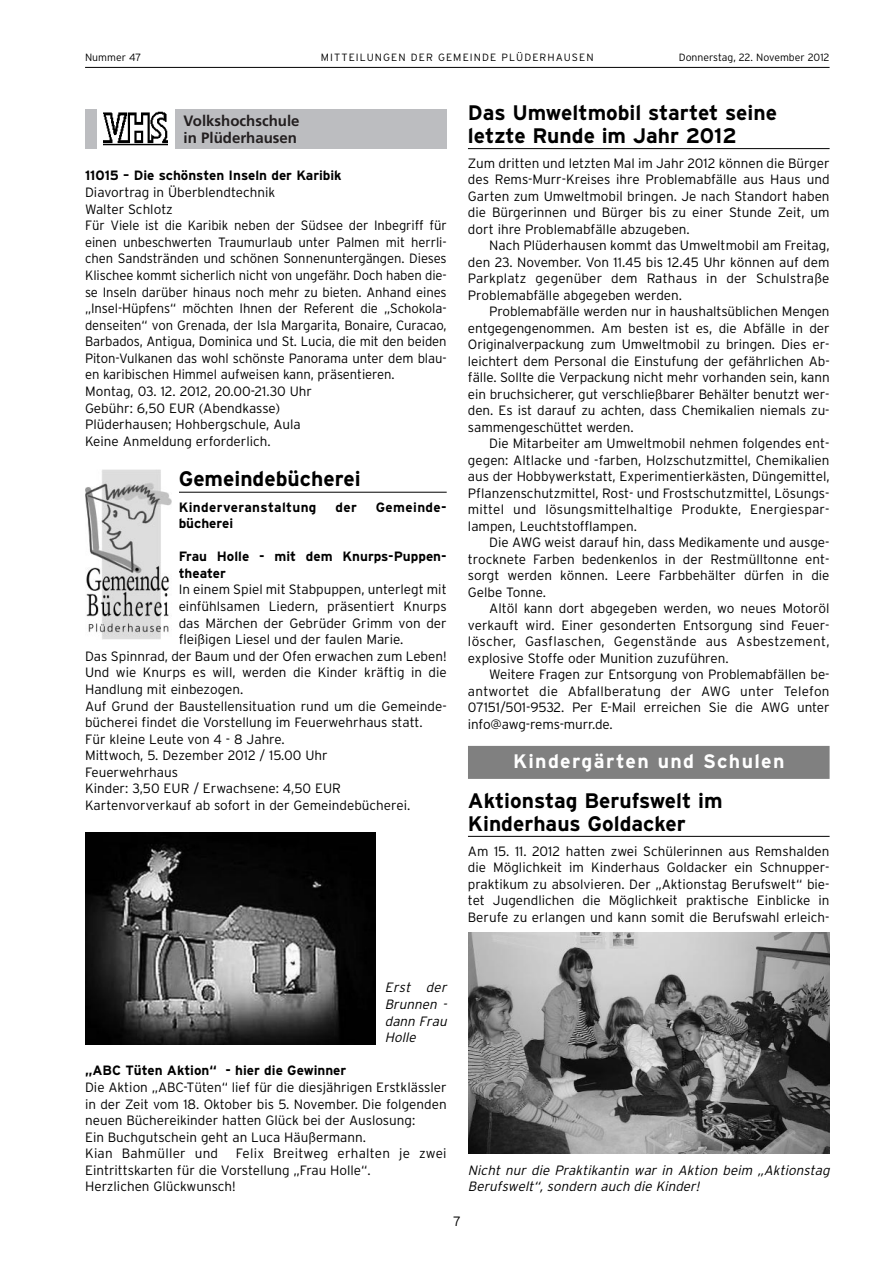
<style>
.page{position:relative;width:893px;height:1263px;background:#fff}
.page>*{position:absolute;margin:0;border:0;box-sizing:border-box;transform-origin:0 0}
.t1{font:700 21px/22.5px "Interstate";color:#000}
.t2{font:700 19.5px "Interstate";letter-spacing:.07em;color:#fff}
.t3{font:700 15px/16.5px "Frutiger";color:#231f20}
.t4{font:300 13.5px/16.5px "Interstate";color:#000;text-align:justify}
.t5{font:700 13.5px/16.6px "Interstate";color:#000}
.t6{font:italic 300 13.5px/16.6px "Interstate";color:#000;text-align:justify}
.t7{font:700 13.5px "Interstate";letter-spacing:.025em;color:#000}
.t8{font:300 10.5px "Interstate";letter-spacing:.105em;color:#000}
.t9{font:300 10.5px "Interstate";color:#000}
</style>
<div class="page">
<hr style="left:85px;top:67px;width:744px;height:1px;background:#000">
<hr style="left:85px;top:492px;width:361px;height:1px;background:#000">
<img style="left:85px;top:833px;width:291px;height:211px">
<div style="left:85px;top:470px;width:94px;height:174px;background:#fff"></div>
<img style="left:86px;top:470px;width:85px;height:170px">
<div style="left:85px;top:109px;width:361px;height:40px;background:#bcbdc0"></div>
<div style="left:98px;top:104px;width:77px;height:49px;background:#fff"></div>
<img style="left:104px;top:111px;width:64px;height:34px">
<hr style="left:468px;top:148px;width:361px;height:1px;background:#000">
<div style="left:468px;top:746px;width:361px;height:33px;background:#808080"></div>
<hr style="left:468px;top:836px;width:361px;height:1px;background:#000">
<img style="left:468px;top:933px;width:361px;height:220px">
<p class="t9" style="left:85px;top:53px;width:58px">Nummer 47</p>
<p class="t8" style="left:321px;top:53px;width:274px">MITTEILUNGEN DER GEMEINDE PLÜDERHAUSEN</p>
<p class="t9" style="left:678px;top:53px;width:152px">Donnerstag, 22. November 2012</p>
<p class="t3" style="left:184px;top:114px;width:117px">Volkshochschule in Plüderhausen</p>
<h1 class="t1" style="left:468px;top:103px;width:310px">Das Umweltmobil startet seine letzte Runde im Jahr 2012</h1>
<p class="t4" style="left:468px;top:156px;width:363px">Zum dritten und letzten Mal im Jahr 2012 können die Bürger des Rems-Murr-Kreises ihre Problemabfälle aus Haus und Garten zum Umweltmobil bringen. Je nach Standort haben die Bürgerinnen und Bürger bis zu einer Stunde Zeit, um dort ihre Problemabfälle abzugeben.</p>
<p class="t4" style="left:468px;top:239px;width:363px;text-indent:21px">Nach Plüderhausen kommt das Umweltmobil am Freitag, den 23. November. Von 11.45 bis 12.45 Uhr können auf dem Parkplatz gegenüber dem Rathaus in der Schulstraße Problemabfälle abgegeben werden.</p>
<p class="t4" style="left:468px;top:305px;width:363px;text-indent:21px">Problemabfälle werden nur in haushaltsüblichen Mengen entgegengenommen. Am besten ist es, die Abfälle in der Originalverpackung zum Umweltmobil zu bringen. Dies er&shy;leichtert dem Personal die Einstufung der gefährlichen Ab&shy;fälle. Sollte die Verpackung nicht mehr vorhanden sein, kann ein bruchsicherer, gut verschließbarer Behälter benutzt wer&shy;den. Es ist darauf zu achten, dass Chemikalien niemals zu&shy;sammengeschüttet werden.</p>
<p class="t4" style="left:468px;top:437px;width:363px;text-indent:21px">Die Mitarbeiter am Umweltmobil nehmen folgendes ent&shy;gegen: Altlacke und -farben, Holzschutzmittel, Chemikalien aus der Hobbywerkstatt, Experimentierkästen, Düngemittel, Pflanzenschutzmittel, Rost- und Frostschutzmittel, Lösungs&shy;mittel und lösungsmittelhaltige Produkte, Energiespar&shy;lampen, Leuchtstofflampen.</p>
<p class="t4" style="left:468px;top:536px;width:363px;text-indent:21px">Die AWG weist darauf hin, dass Medikamente und ausge&shy;trocknete Farben bedenkenlos in der Restmülltonne ent&shy;sorgt werden können. Leere Farbbehälter dürfen in die Gelbe Tonne.</p>
<p class="t4" style="left:468px;top:602px;width:363px;text-indent:21px">Altöl kann dort abgegeben werden, wo neues Motoröl verkauft wird. Einer gesonderten Entsorgung sind Feuer&shy;löscher, Gasflaschen, Gegenstände aus Asbestzement, explosive Stoffe oder Munition zuzuführen.</p>
<p class="t4" style="left:468px;top:668px;width:363px;text-indent:21px">Weitere Fragen zur Entsorgung von Problemabfällen be&shy;antwortet die Abfallberatung der AWG unter Telefon 07151/501-9532. Per E-Mail erreichen Sie die AWG unter info@awg-rems-murr.de.</p>
<h2 class="t2" style="left:513px;top:754px;width:273px">Kindergärten und Schulen</h2>
<h1 class="t1" style="left:468px;top:791px;width:256px">Aktionstag Berufswelt im<br>Kinderhaus Goldacker</h1>
<p class="t4" style="left:468px;top:844px;width:363px">Am 15. 11. 2012 hatten zwei Schülerinnen aus Remshalden die Möglichkeit im Kinderhaus Goldacker ein Schnupper&shy;praktikum zu absolvieren. Der „Aktionstag Berufswelt“ bie&shy;tet Jugendlichen die Möglichkeit praktische Einblicke in Berufe zu erlangen und kann somit die Berufswahl erleich-</p>
<p class="t5" style="left:85px;top:168px;width:258px">11015 – Die schönsten Inseln der Karibik</p>
<p class="t4" style="left:85px;top:185px;width:363px;text-align:left">Diavortrag in Überblendtechnik<br>Walter Schlotz<br>Für Viele ist die Karibik neben der Südsee der Inbegriff für einen unbeschwerten Traumurlaub unter Palmen mit herrli&shy;chen Sandstränden und schönen Sonnenuntergängen. Dieses Klischee kommt sicherlich nicht von ungefähr. Doch haben die&shy;se Inseln darüber hinaus noch mehr zu bieten. Anhand eines „Insel-Hüpfens“ möchten Ihnen der Referent die „Schokola&shy;denseiten“ von Grenada, der Isla Margarita, Bonaire, Curacao, Barbados, Antigua, Dominica und St. Lucia, die mit den beiden Piton-Vulkanen das wohl schönste Panorama unter dem blau&shy;en karibischen Himmel aufweisen kann, präsentieren.<br>Montag, 03. 12. 2012, 20.00-21.30 Uhr<br>Gebühr: 6,50 EUR (Abendkasse)<br>Plüderhausen; Hohbergschule, Aula<br>Keine Anmeldung erforderlich.</p>
<h1 class="t1" style="left:179px;top:470px;width:183px">Gemeindebücherei</h1>
<p class="t7" style="left:179px;top:502px;width:139px">Kinderveranstaltung</p>
<p class="t5" style="left:335px;top:500px;width:23px">der</p>
<p class="t7" style="left:376px;top:502px;width:72px">Gemeinde-</p>
<p class="t5" style="left:179px;top:516px;width:56px">bücherei</p>
<p class="t5" style="left:179px;top:549px;width:269px">Frau Holle - mit dem Knurps-Puppen&shy;theater</p>
<p class="t4" style="left:179px;top:583px;width:269px">In einem Spiel mit Stabpuppen, unterlegt mit</p>
<p class="t4" style="left:179px;top:599px;width:269px">einfühlsamen Liedern, präsentiert Knurps</p>
<p class="t4" style="left:179px;top:616px;width:269px">das Märchen der Gebrüder Grimm von der</p>
<p class="t4" style="left:179px;top:632px;width:226px">fleißigen Liesel und der faulen Marie.</p>
<p class="t4" style="left:85px;top:649px;width:363px">Das Spinnrad, der Baum und der Ofen erwachen zum Leben!</p>
<p class="t4" style="left:85px;top:666px;width:363px">Und wie Knurps es will, werden die Kinder kräftig in die</p>
<p class="t4" style="left:85px;top:682px;width:160px">Handlung mit einbezogen.</p>
<p class="t4" style="left:85px;top:699px;width:363px">Auf Grund der Baustellensituation rund um die Gemeinde-</p>
<p class="t4" style="left:85px;top:715px;width:339px">bücherei findet die Vorstellung im Feuerwehrhaus statt.</p>
<p class="t4" style="left:85px;top:732px;width:201px">Für kleine Leute von 4 - 8 Jahre.</p>
<p class="t4" style="left:85px;top:749px;width:244px">Mittwoch, 5. Dezember 2012 / 15.00 Uhr</p>
<p class="t4" style="left:85px;top:765px;width:94px">Feuerwehrhaus</p>
<p class="t4" style="left:85px;top:782px;width:257px">Kinder: 3,50 EUR / Erwachsene: 4,50 EUR</p>
<p class="t4" style="left:85px;top:798px;width:327px">Kartenvorverkauf ab sofort in der Gemeindebücherei.</p>
<p class="t6" style="left:385px;top:981px;width:66px">Erst der Brunnen - dann Frau Holle</p>
<p class="t5" style="left:85px;top:1063px;width:263px">„ABC Tüten Aktion“ - hier die Gewinner</p>
<p class="t4" style="left:85px;top:1080px;width:363px;text-align:left">Die Aktion „ABC-Tüten“ lief für die diesjährigen Erstklässler in der Zeit vom 18. Oktober bis 5. November. Die folgenden neuen Büchereikinder hatten Glück bei der Auslosung:<br>Ein Buchgutschein geht an Luca Häußermann.<br>Kian Bahmüller und</p>
<p class="t4" style="left:85px;top:1147px;width:363px;text-align:left;text-indent:151px">Felix Breitweg erhalten je zwei<br>Eintrittskarten für die Vorstellung „Frau Holle“.<br>Herzlichen Glückwunsch!</p>
<p class="t6" style="left:468px;top:1163px;width:366px">Nicht nur die Praktikantin war in Aktion beim „Aktionstag<br>Berufswelt“, sondern auch die Kinder!</p>
<p class="t4" style="left:453px;top:1214px;width:9px">7</p>
</div>
